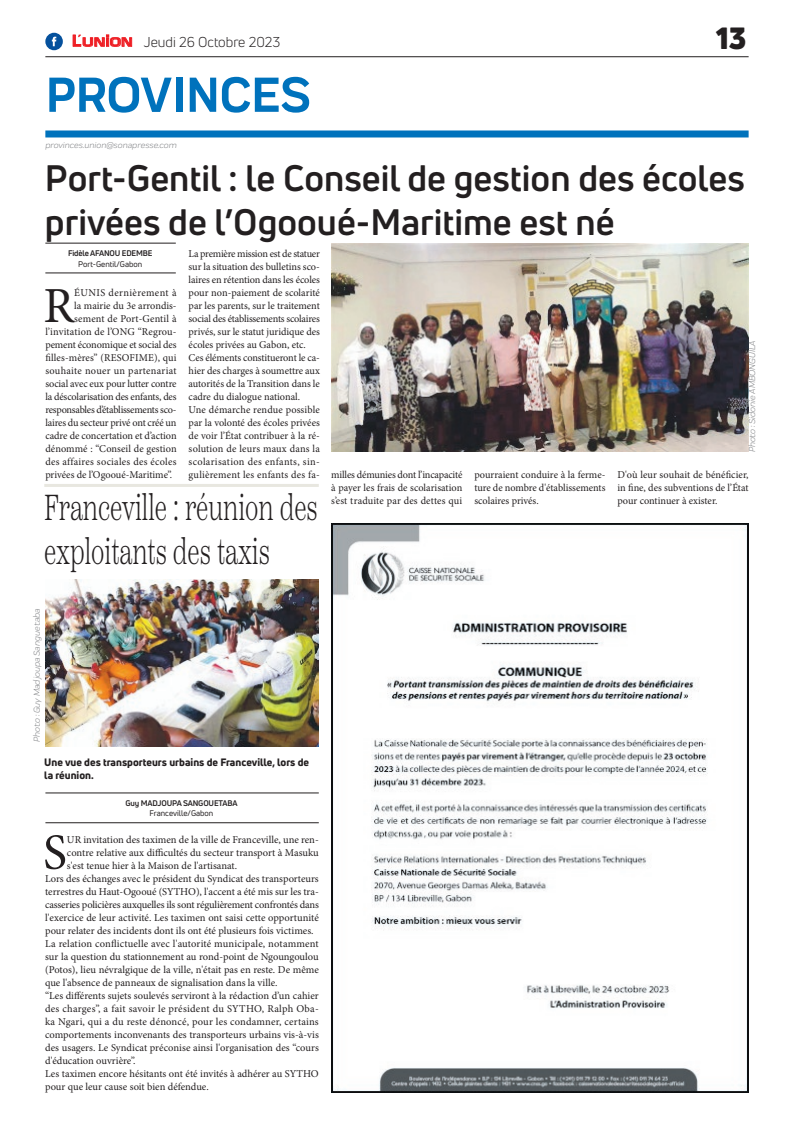
<style>
.page{position:relative;width:794px;height:1129px;background:#fff}
.page>*{position:absolute;margin:0;border:0;box-sizing:border-box;transform-origin:0 0}
.t1{font:700 51px "Praktika";color:#0072bc}
.t2{font:50.5px "Minion Pro";color:#231f20}
.t3{font:700 36px/43.2px "Uni Neue";color:#231f20}
.t4{font:300 36px/43.2px "Scotch Text";color:#231f20;scale:.66 1}
.t5{font:900 30px "Uni Neue";color:#231f20}
.t6{font:14px "Uni Neue";color:#231f20}
.t7{font:10.5px/13px "Minion Pro";color:#231f20;text-align:justify}
.t8{font:800 10.5px/12.6px "Uni Neue";color:#231f20}
.t9{font:10.5px "Minion Pro";letter-spacing:.025em;color:#231f20}
.t10{font:10.5px "Minion Pro";letter-spacing:.02em;color:#231f20}
.t11{font:10.5px "Minion Pro";letter-spacing:-.025em;color:#231f20}
.t12{font:10.5px "Minion Pro";letter-spacing:.035em;color:#231f20}
.t13{font:italic 9px "Praktika";color:#808285}
.t14{font:700 8px "Uni Neue";letter-spacing:-.02em;color:#231f20}
.t15{font:8px "Uni Neue";color:#231f20}
.s1{font-family:"Eurostile";font-weight:600;font-size:15px;color:#ee1d23}
.s2{font-family:"Eurostile";font-weight:600;font-size:11.4px;color:#ee1d23}
</style>
<div class="page">
<div style="left:45px;top:130px;width:703px;height:7px;background:#0072bc"></div>
<hr style="left:45px;top:56px;width:703px;height:1px;background:#231f20">
<svg style="left:72px;top:34px;width:60px;height:13px"></svg>
<div style="left:45px;top:33px;width:18px;height:17px;background:#05519d;border-radius:50%"></div>
<svg style="left:52px;top:37px;width:4px;height:9px"></svg>
<img style="left:331px;top:523px;width:417px;height:568px">
<hr style="left:45px;top:822px;width:274px;height:1px;background:#231f20">
<hr style="left:45px;top:792px;width:274px;height:1px;background:#231f20">
<img style="left:45px;top:579px;width:274px;height:167px">
<hr style="left:44px;top:484px;width:275px;height:3px;background:#e8e7e0">
<hr style="left:45px;top:272px;width:131px;height:1px;background:#231f20">
<hr style="left:45px;top:243px;width:131px;height:1px;background:#231f20">
<img style="left:331px;top:244px;width:417px;height:208px">
<h3 class="t6" style="left:72px;top:33px;width:210px"><span class="s1">L</span><span class="s2">UNION</span> Jeudi 26 Octobre 2023</h3>
<h1 class="t1" style="left:46px;top:54px;width:266px">PROVINCES</h1>
<p class="t13" style="left:45px;top:139px;width:133px">provinces.union@sonapresse.com</p>
<h3 class="t5" style="left:716px;top:17px;width:32px">13</h3>
<h3 class="t3" style="left:45px;top:156px;width:701px">Port-Gentil : le Conseil de gestion des écoles privées de l’Ogooué-Maritime est né</h3>
<p class="t14" style="left:68px;top:248px;width:86px">Fidèle AFANOU EDEMBE</p>
<p class="t15" style="left:78px;top:259px;width:66px">Port-Gentil/Gabon</p>
<p class="t7" style="left:189px;top:247px;width:133px;text-align:left">La première mission est de statuer sur la situation des bulletins sco&shy;laires en rétention dans les écoles pour non-paiement de scolarité par les parents, sur le traitement social des établissements scolaires privés, sur le statut juridique des écoles privées au Gabon, etc.<br>Ces éléments constitueront le ca&shy;hier des charges à soumettre aux autorités de la Transition dans le cadre du dialogue national.<br>Une démarche rendue possible par la volonté des écoles privées de voir l’État contribuer à la ré&shy;solution de leurs maux dans la scolarisation des enfants, sin&shy;gulièrement les enfants des fa-</p>
<h2 class="t2" style="left:44px;top:272px;width:32px">R</h2>
<p class="t12" style="left:74px;top:286px;width:104px">ÉUNIS dernièrement à</p>
<p class="t7" style="left:74px;top:299px;width:104px">la mairie du 3e arrondis-</p>
<p class="t7" style="left:74px;top:312px;width:104px">sement de Port-Gentil à</p>
<p class="t7" style="left:45px;top:325px;width:133px">l’invitation de l’ONG “Regrou-</p>
<p class="t7" style="left:45px;top:338px;width:133px">pement économique et social des</p>
<p class="t7" style="left:45px;top:351px;width:133px">filles-mères” (RESOFIME), qui</p>
<p class="t9" style="left:45px;top:364px;width:133px">souhaite nouer un partenariat</p>
<p class="t7" style="left:45px;top:377px;width:133px">social avec eux pour lutter contre</p>
<p class="t7" style="left:45px;top:390px;width:133px">la déscolarisation des enfants, des</p>
<p class="t11" style="left:45px;top:403px;width:133px">responsables d’établissements sco-</p>
<p class="t7" style="left:45px;top:416px;width:133px">laires du secteur privé ont créé un</p>
<p class="t7" style="left:45px;top:429px;width:133px">cadre de concertation et d’action</p>
<p class="t7" style="left:45px;top:442px;width:133px">dénommé : “Conseil de gestion</p>
<p class="t9" style="left:45px;top:455px;width:133px">des affaires sociales des écoles</p>
<p class="t7" style="left:45px;top:468px;width:128px">privées de l’Ogooué-Maritime”.</p>
<p class="t13" style="left:746px;top:452px;width:114px;rotate:-90deg">Photo : Sidonie AMBONGUILA</p>
<p class="t7" style="left:331px;top:468px;width:133px">milles démunies dont l’incapacité à payer les frais de scolarisation s’est traduite par des dettes qui</p>
<p class="t7" style="left:474px;top:468px;width:133px">pourraient conduire à la ferme&shy;ture de nombre d'établissements scolaires privés.</p>
<p class="t7" style="left:617px;top:468px;width:133px">D'où leur souhait de bénéficier, in fine, des subventions de l’État pour continuer à exister.</p>
<h3 class="t4" style="left:44px;top:486px;width:416px">Franceville : réunion des exploitants des taxis</h3>
<p class="t13" style="left:30px;top:741px;width:135px;rotate:-90deg">Photo : Guy Madjoupa Sanguetaba</p>
<p class="t8" style="left:44px;top:755px;width:266px">Une vue des transporteurs urbains de Franceville, lors de la réunion.</p>
<p class="t14" style="left:125px;top:797px;width:114px">Guy MADJOUPA SANGOUETABA</p>
<p class="t15" style="left:149px;top:808px;width:65px">Franceville/Gabon</p>
<h2 class="t2" style="left:43px;top:818px;width:25px">S</h2>
<p class="t7" style="left:67px;top:832px;width:253px">UR invitation des taximen de la ville de Franceville, une ren-</p>
<p class="t7" style="left:67px;top:845px;width:253px">contre relative aux difficultés du secteur transport à Masuku</p>
<p class="t7" style="left:67px;top:858px;width:172px">s'est tenue hier à la Maison de l'artisanat.</p>
<p class="t7" style="left:45px;top:871px;width:275px">Lors des échanges avec le président du Syndicat des transporteurs</p>
<p class="t7" style="left:45px;top:884px;width:275px">terrestres du Haut-Ogooué (SYTHO), l'accent a été mis sur les tra-</p>
<p class="t7" style="left:45px;top:897px;width:275px">casseries policières auxquelles ils sont régulièrement confrontés dans</p>
<p class="t7" style="left:45px;top:910px;width:275px">l'exercice de leur activité. Les taximen ont saisi cette opportunité</p>
<p class="t7" style="left:45px;top:923px;width:270px">pour relater des incidents dont ils ont été plusieurs fois victimes.</p>
<p class="t7" style="left:45px;top:936px;width:275px">La relation conflictuelle avec l'autorité municipale, notamment</p>
<p class="t7" style="left:45px;top:949px;width:275px">sur la question du stationnement au rond-point de Ngoungoulou</p>
<p class="t7" style="left:45px;top:962px;width:275px">(Potos), lieu névralgique de la ville, n'était pas en reste. De même</p>
<p class="t7" style="left:45px;top:975px;width:234px">que l'absence de panneaux de signalisation dans la ville.</p>
<p class="t7" style="left:45px;top:988px;width:275px">“Les différents sujets soulevés serviront à la rédaction d’un cahier</p>
<p class="t10" style="left:45px;top:1001px;width:275px">des charges”, a fait savoir le président du SYTHO, Ralph Oba-</p>
<p class="t7" style="left:45px;top:1014px;width:275px">ka Ngari, qui a du reste dénoncé, pour les condamner, certains</p>
<p class="t7" style="left:45px;top:1027px;width:275px">comportements inconvenants des transporteurs urbains vis-à-vis</p>
<p class="t7" style="left:45px;top:1040px;width:275px">des usagers. Le Syndicat préconise ainsi l'organisation des “cours</p>
<p class="t7" style="left:45px;top:1053px;width:92px">d'éducation ouvrière”.</p>
<p class="t7" style="left:45px;top:1066px;width:275px">Les taximen encore hésitants ont été invités à adhérer au SYTHO</p>
<p class="t7" style="left:45px;top:1079px;width:165px">pour que leur cause soit bien défendue.</p>
</div>
